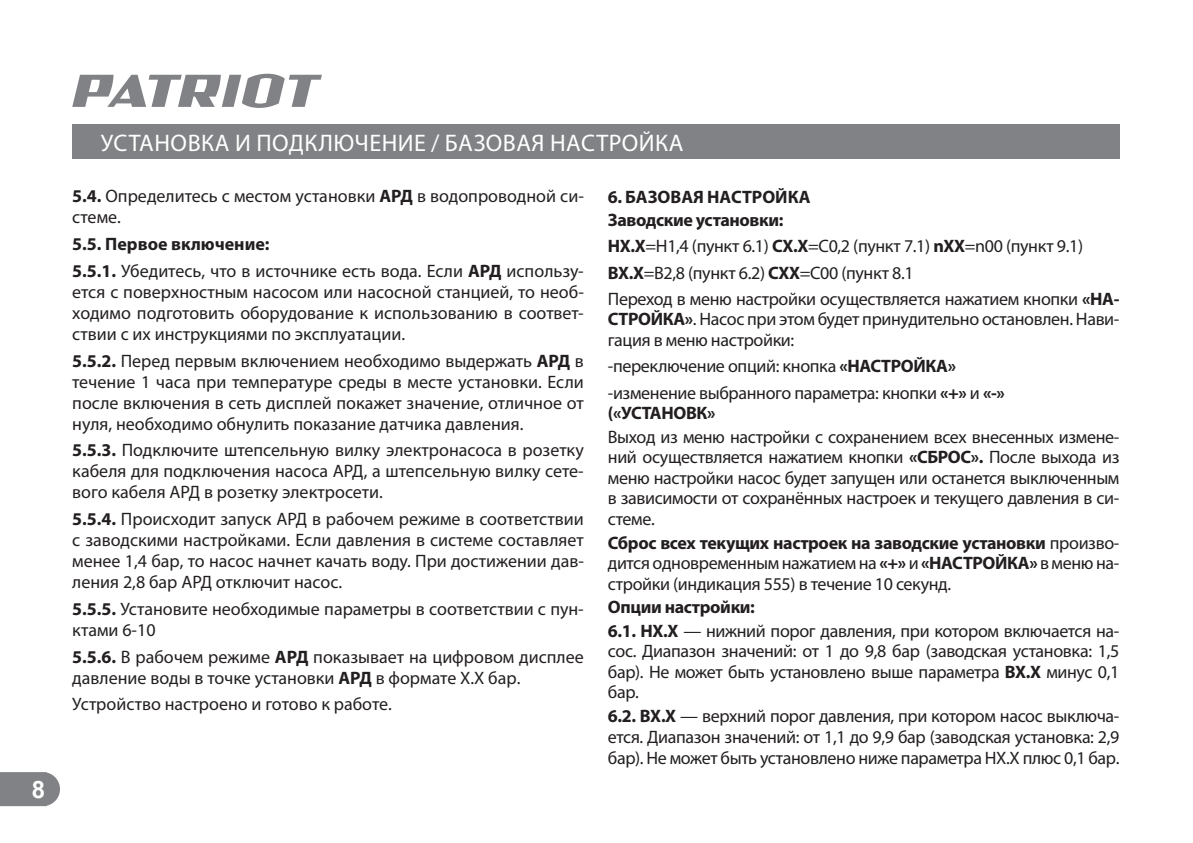
<style>
.page{position:relative;width:1193px;height:843px;background:#fff}
.page>*{position:absolute;margin:0;border:0;box-sizing:border-box;transform-origin:0 0}
.t1{font:24px "Myriad Pro";letter-spacing:.02em;color:#fff}
.t2{font:700 24px "Arial";color:#fff}
.t3{font:18px/21px "Myriad Pro";letter-spacing:-.015em;color:#231f20}
.t4{font:700 18px/23.4px "Myriad Pro";letter-spacing:-.02em;color:#231f20}
.s1{font-weight:700}
</style>
<div class="page">
<svg style="left:0;top:772px;width:60px;height:34px;background:#88898c"></svg>
<svg style="left:72px;top:74px;width:250px;height:34px"></svg>
<div style="left:72px;top:124px;width:1047px;height:34px;background:#808285"></div>
<h1 class="t2" style="left:32px;top:775px;width:15px">8</h1>
<h1 class="t1" style="left:101px;top:131px;width:584px">УСТАНОВКА И ПОДКЛЮЧЕНИЕ / БАЗОВАЯ НАСТРОЙКА</h1>
<p class="t3" style="left:72px;top:186px;width:513px"><span class="s1">5.4.</span> Определитесь с местом установки <span class="s1">АРД</span> в водопроводной си&shy;стеме.</p>
<p class="t3" style="left:72px;top:231px;width:513px;line-height:26.6px"><span class="s1">5.5. Первое включение:<br>5.5.1.</span> Убедитесь, что в источнике есть вода. Если <span class="s1">АРД</span> использу-</p>
<p class="t3" style="left:72px;top:282px;width:513px;text-align:justify">ется с поверхностным насосом или насосной станцией, то необ&shy;ходимо подготовить оборудование к использованию в соответ&shy;ствии с их инструкциями по эксплуатации.</p>
<p class="t3" style="left:72px;top:350px;width:513px;text-align:justify"><span class="s1">5.5.2.</span> Перед первым включением необходимо выдержать <span class="s1">АРД</span> в течение 1 часа при температуре среды в месте установки. Если после включения в сеть дисплей покажет значение, отличное от нуля, необходимо обнулить показание датчика давления.</p>
<p class="t3" style="left:72px;top:440px;width:513px;text-align:justify"><span class="s1">5.5.3.</span> Подключите штепсельную вилку электронасоса в розетку кабеля для подключения насоса АРД, а штепсельную вилку сете&shy;вого кабеля АРД в розетку электросети.</p>
<p class="t3" style="left:72px;top:509px;width:513px;text-align:justify"><span class="s1">5.5.4.</span> Происходит запуск АРД в рабочем режиме в соответствии с заводскими настройками. Если давления в системе составляет менее 1,4 бар, то насос начнет качать воду. При достижении дав&shy;ления 2,8 бар АРД отключит насос.</p>
<p class="t3" style="left:72px;top:599px;width:513px"><span class="s1">5.5.5.</span> Установите необходимые параметры в соответствии с пун&shy;ктами 6-10</p>
<p class="t3" style="left:72px;top:646px;width:513px"><span class="s1">5.5.6.</span> В рабочем режиме <span class="s1">АРД</span> показывает на цифровом дисплее давление воды в точке установки <span class="s1">АРД</span> в формате X.X бар.</p>
<p class="t3" style="left:72px;top:694px;width:321px">Устройство настроено и готово к работе.</p>
<p class="t4" style="left:607px;top:185px;width:204px">6. БАЗОВАЯ НАСТРОЙКА<br>Заводские установки:</p>
<p class="t3" style="left:607px;top:234px;width:513px;line-height:26.2px"><span class="s1">НХ.Х</span>=Н1,4 (пункт 6.1) <span class="s1">СХ.Х</span>=С0,2 (пункт 7.1) <span class="s1">nХХ</span>=n00 (пункт 9.1)<br><span class="s1">ВХ.Х</span>=В2,8 (пункт 6.2) <span class="s1">СXX</span>=С00 (пункт 8.1<br>Переход в меню настройки осуществляется нажатием кнопки <span class="s1">«НА-</span></p>
<p class="t3" style="left:607px;top:310px;width:513px"><span class="s1">СТРОЙКА»</span>. Насос при этом будет принудительно остановлен. Нави&shy;гация в меню настройки:</p>
<p class="t3" style="left:607px;top:354px;width:398px;line-height:26.2px">-переключение опций: кнопка <span class="s1">«НАСТРОЙКА» </span>-изменение выбранного параметра: кнопки <span class="s1">«+»</span> и <span class="s1">«-»</span></p>
<p class="t4" style="left:607px;top:402px;width:109px">(«УСТАНОВК»</p>
<p class="t3" style="left:607px;top:427px;width:513px;text-align:justify">Выход из меню настройки с сохранением всех внесенных измене&shy;ний осуществляется нажатием кнопки <span class="s1">«СБРОС».</span> После выхода из меню настройки насос будет запущен или останется выключенным в зависимости от сохранённых настроек и текущего давления в си&shy;стеме.</p>
<p class="t3" style="left:607px;top:532px;width:513px;text-align:justify"><span class="s1">Сброс всех текущих настроек на заводские установки</span> произво&shy;дится одновременным нажатием на <span class="s1">«+»</span> и <span class="s1">«НАСТРОЙКА»</span> в меню на&shy;стройки (индикация 555) в течение 10 секунд.</p>
<p class="t3" style="left:607px;top:596px;width:513px;line-height:23.4px"><span class="s1">Опции настройки:<br>6.1. HX.X</span> — нижний порог давления, при котором включается на-</p>
<p class="t3" style="left:607px;top:641px;width:513px;text-align:justify">сос. Диапазон значений: от 1 до 9,8 бар (заводская установка: 1,5 бар). Не может быть установлено выше параметра <span class="s1">ВХ.Х</span> минус 0,1 бар.</p>
<p class="t3" style="left:607px;top:706px;width:513px;text-align:justify"><span class="s1">6.2. ВX.X</span> — верхний порог давления, при котором насос выключа&shy;ется. Диапазон значений: от 1,1 до 9,9 бар (заводская установка: 2,9 бар). Не может быть установлено ниже параметра НХ.Х плюс 0,1 бар.</p>
</div>
